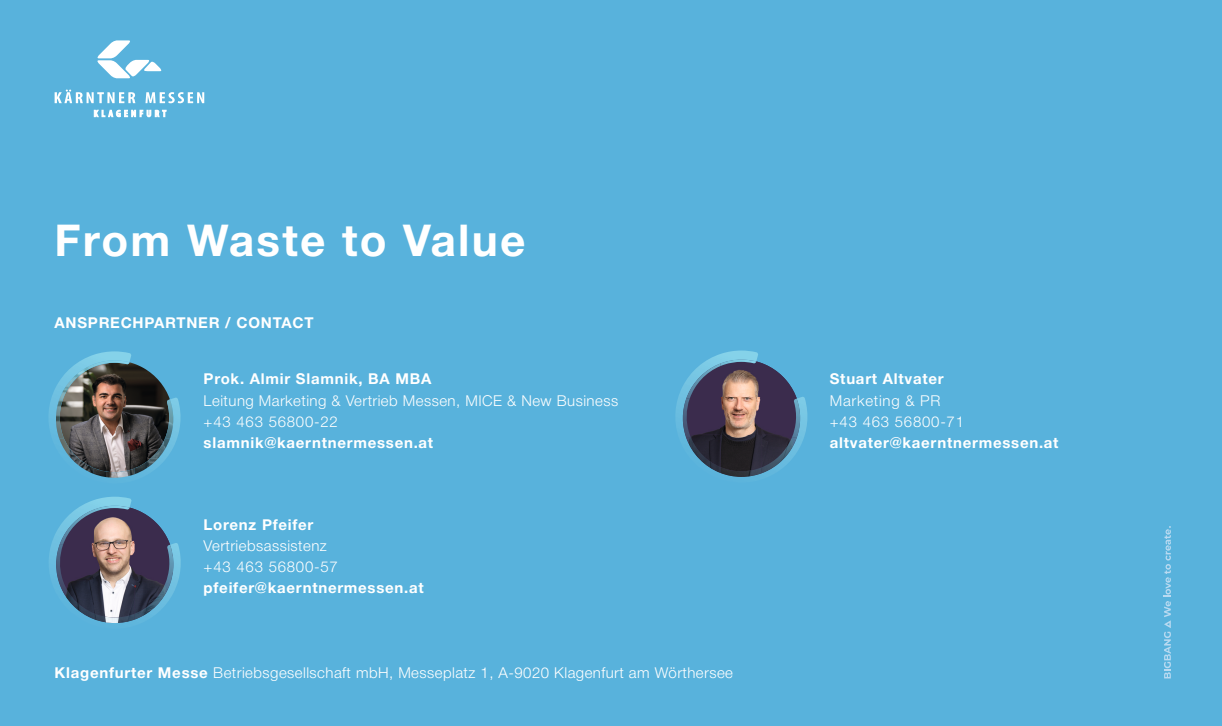
<style>
.page{position:relative;width:1222px;height:726px;background:#58b2dc}
.page>*{position:absolute;margin:0;border:0;box-sizing:border-box;transform-origin:0 0}
.t1{font:700 44px "Helvetica Neue";letter-spacing:.05em;color:#fff}
.t2{font:300 15px/21.2px "Helvetica Neue";letter-spacing:.03em;color:#fff}
.t3{font:700 15px "Helvetica Neue";letter-spacing:.05em;color:#fff}
.t4{font:300 15px/21.2px "Helvetica Neue";letter-spacing:.05em;color:#fff}
.s1{font-weight:700}
</style>
<div class="page">
<svg style="left:97px;top:40px;width:65px;height:38px"></svg>
<svg style="left:94px;top:109px;width:72px;height:8px"></svg>
<svg style="left:55px;top:90px;width:149px;height:13px"></svg>
<svg style="left:675px;top:350px;width:133px;height:124px"></svg>
<img style="left:683px;top:398px;width:8px;height:40px">
<img style="left:792px;top:398px;width:8px;height:40px">
<img style="left:686px;top:438px;width:35px;height:35px">
<img style="left:720px;top:467px;width:41px;height:10px">
<img style="left:761px;top:438px;width:36px;height:35px">
<img style="left:49px;top:351px;width:132px;height:124px">
<img style="left:56px;top:399px;width:8px;height:40px">
<img style="left:165px;top:399px;width:8px;height:40px">
<img style="left:59px;top:438px;width:35px;height:36px">
<img style="left:94px;top:468px;width:40px;height:10px">
<img style="left:134px;top:438px;width:36px;height:36px">
<svg style="left:1163px;top:526px;width:8px;height:152px"></svg>
<svg style="left:49px;top:497px;width:132px;height:123px"></svg>
<img style="left:56px;top:545px;width:8px;height:39px">
<img style="left:165px;top:545px;width:8px;height:39px">
<img style="left:59px;top:584px;width:35px;height:35px">
<img style="left:94px;top:613px;width:41px;height:10px">
<img style="left:135px;top:584px;width:35px;height:35px">
<h1 class="t1" style="left:55px;top:206px;width:472px">From Waste to Value</h1>
<p class="t3" style="left:55px;top:311px;width:260px">ANSPRECHPARTNER / CONTACT</p>
<p class="t3" style="left:204px;top:367px;width:229px">Prok. Almir Slamnik, BA MBA</p>
<p class="t2" style="left:204px;top:388px;width:416px">Leitung Marketing &amp; Vertrieb Messen, MICE &amp; New Business +43 463 56800-22</p>
<p class="t3" style="left:204px;top:431px;width:231px">slamnik@kaerntnermessen.at</p>
<p class="t3" style="left:204px;top:512px;width:111px">Lorenz Pfeifer</p>
<p class="t2" style="left:204px;top:534px;width:136px">Vertriebsassistenz +43 463 56800-57</p>
<p class="t3" style="left:204px;top:576px;width:222px">pfeifer@kaerntnermessen.at</p>
<p class="t2" style="left:55px;top:661px;width:680px"><span class="s1">Klagenfurter Messe</span> Betriebsgesellschaft mbH, Messeplatz 1, A-9020 Klagenfurt am Wörthersee</p>
<p class="t3" style="left:830px;top:367px;width:115px">Stuart Altvater</p>
<p class="t4" style="left:830px;top:388px;width:136px">Marketing &amp; PR +43 463 56800-71</p>
<p class="t3" style="left:830px;top:431px;width:230px">altvater@kaerntnermessen.at</p>
</div>
